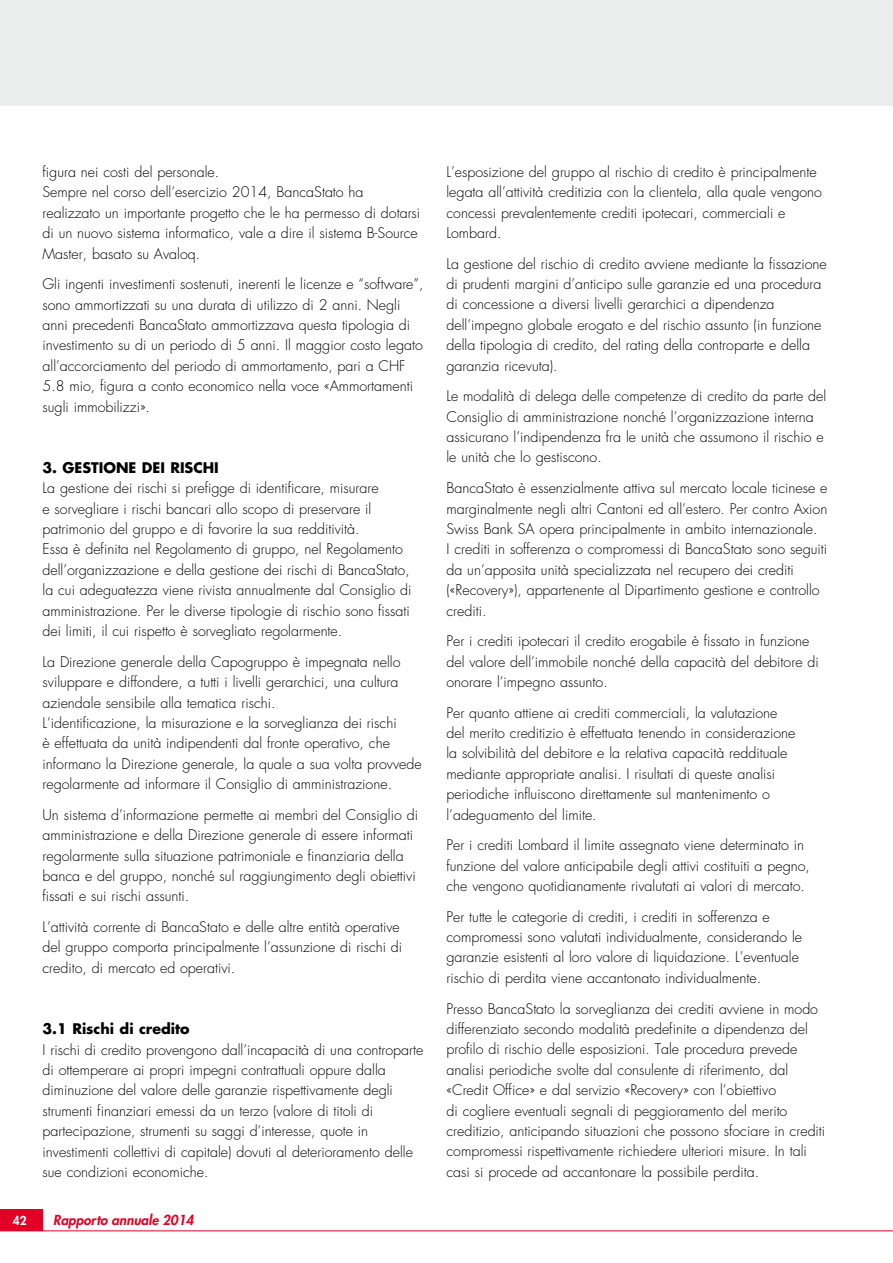
<style>
.page{position:relative;width:893px;height:1263px;background:#fff}
.page>*{position:absolute;margin:0;border:0;box-sizing:border-box;transform-origin:0 0}
.t1{font:300 14.25px/20.4px "Futura";color:#000}
.t2{font:700 14.25px "Futura";color:#000}
.t3{font:italic 800 13.5px "Futura";color:#e20026}
.t4{font:800 12px "Futura";color:#fff}
</style>
<div class="page">
<div style="left:0;top:0;width:893px;height:105px;background:#eceded"></div>
<hr style="left:0;top:1230px;width:893px;height:1px;background:#e20026">
<div style="left:0;top:1210px;width:43px;height:21px;background:#e20026"></div>
<p class="t1" style="left:43px;top:162px;width:379px">figura nei costi del personale.<br>Sempre nel corso dell’esercizio 2014, BancaStato ha realizzato un importante progetto che le ha permesso di dotarsi di un nuovo sistema informatico, vale a dire il sistema B-Source Master, basato su Avaloq.</p>
<p class="t1" style="left:43px;top:274px;width:383px">Gli ingenti investimenti sostenuti, inerenti le licenze e “software”, sono ammortizzati su una durata di utilizzo di 2 anni. Negli anni precedenti BancaStato ammortizzava questa tipologia di investimento su di un periodo di 5 anni. Il maggior costo legato all’accorciamento del periodo di ammortamento, pari a CHF 5.8 mio, figura a conto economico nella voce «Ammortamenti sugli immobilizzi».</p>
<p class="t2" style="left:43px;top:458px;width:178px">3. GESTIONE DEI RISCHI</p>
<p class="t1" style="left:43px;top:478px;width:371px">La gestione dei rischi si prefigge di identificare, misurare<br>e sorvegliare i rischi bancari allo scopo di preservare il patrimonio del gruppo e di favorire la sua redditività.<br>Essa è definita nel Regolamento di gruppo, nel Regolamento dell’organizzazione e della gestione dei rischi di BancaStato, la cui adeguatezza viene rivista annualmente dal Consiglio di amministrazione. Per le diverse tipologie di rischio sono fissati dei limiti, il cui rispetto è sorvegliato regolarmente.</p>
<p class="t1" style="left:43px;top:652px;width:381px">La Direzione generale della Capogruppo è impegnata nello sviluppare e diffondere, a tutti i livelli gerarchici, una cultura aziendale sensibile alla tematica rischi.<br>L’identificazione, la misurazione e la sorveglianza dei rischi<br>è effettuata da unità indipendenti dal fronte operativo, che informano la Direzione generale, la quale a sua volta provvede regolarmente ad informare il Consiglio di amministrazione.</p>
<p class="t1" style="left:43px;top:805px;width:377px">Un sistema d’informazione permette ai membri del Consiglio di amministrazione e della Direzione generale di essere informati regolarmente sulla situazione patrimoniale e finanziaria della banca e del gruppo, nonché sul raggiungimento degli obiettivi fissati e sui rischi assunti.</p>
<p class="t1" style="left:43px;top:917px;width:361px">L’attività corrente di BancaStato e delle altre entità operative del gruppo comporta principalmente l’assunzione di rischi di credito, di mercato ed operativi.</p>
<p class="t2" style="left:43px;top:1019px;width:149px">3.1 Rischi di credito</p>
<p class="t1" style="left:43px;top:1039px;width:382px">I rischi di credito provengono dall’incapacità di una controparte di ottemperare ai propri impegni contrattuali oppure dalla diminuzione del valore delle garanzie rispettivamente degli strumenti finanziari emessi da un terzo (valore di titoli di partecipazione, strumenti su saggi d’interesse, quote in investimenti collettivi di capitale) dovuti al deterioramento delle sue condizioni economiche.</p>
<p class="t4" style="left:13px;top:1213px;width:15px">42</p>
<p class="t3" style="left:53px;top:1212px;width:142px">Rapporto annuale 2014</p>
<p class="t1" style="left:446px;top:162px;width:377px">L’esposizione del gruppo al rischio di credito è principalmente legata all’attività creditizia con la clientela, alla quale vengono concessi prevalentemente crediti ipotecari, commerciali e Lombard.</p>
<p class="t1" style="left:446px;top:254px;width:382px">La gestione del rischio di credito avviene mediante la fissazione di prudenti margini d’anticipo sulle garanzie ed una procedura di concessione a diversi livelli gerarchici a dipendenza dell’impegno globale erogato e del rischio assunto (in funzione della tipologia di credito, del rating della controparte e della garanzia ricevuta).</p>
<p class="t1" style="left:446px;top:386px;width:381px">Le modalità di delega delle competenze di credito da parte del Consiglio di amministrazione nonché l’organizzazione interna assicurano l’indipendenza fra le unità che assumono il rischio e le unità che lo gestiscono.</p>
<p class="t1" style="left:446px;top:478px;width:382px">BancaStato è essenzialmente attiva sul mercato locale ticinese e marginalmente negli altri Cantoni ed all’estero. Per contro Axion Swiss Bank SA opera principalmente in ambito internazionale.<br>I crediti in sofferenza o compromessi di BancaStato sono seguiti da un’apposita unità specializzata nel recupero dei crediti («Recovery»), appartenente al Dipartimento gestione e controllo crediti.</p>
<p class="t1" style="left:446px;top:631px;width:374px">Per i crediti ipotecari il credito erogabile è fissato in funzione del valore dell’immobile nonché della capacità del debitore di onorare l’impegno assunto.</p>
<p class="t1" style="left:446px;top:703px;width:350px">Per quanto attiene ai crediti commerciali, la valutazione del merito creditizio è effettuata tenendo in considerazione la solvibilità del debitore e la relativa capacità reddituale mediante appropriate analisi. I risultati di queste analisi periodiche influiscono direttamente sul mantenimento o l’adeguamento del limite.</p>
<p class="t1" style="left:446px;top:835px;width:365px">Per i crediti Lombard il limite assegnato viene determinato in funzione del valore anticipabile degli attivi costituiti a pegno, che vengono quotidianamente rivalutati ai valori di mercato.</p>
<p class="t1" style="left:446px;top:907px;width:357px">Per tutte le categorie di crediti, i crediti in sofferenza e compromessi sono valutati individualmente, considerando le garanzie esistenti al loro valore di liquidazione. L’eventuale rischio di perdita viene accantonato individualmente.</p>
<p class="t1" style="left:446px;top:998px;width:380px">Presso BancaStato la sorveglianza dei crediti avviene in modo differenziato secondo modalità predefinite a dipendenza del profilo di rischio delle esposizioni. Tale procedura prevede analisi periodiche svolte dal consulente di riferimento, dal «Credit Office» e dal servizio «Recovery» con l’obiettivo<br>di cogliere eventuali segnali di peggioramento del merito creditizio, anticipando situazioni che possono sfociare in crediti compromessi rispettivamente richiedere ulteriori misure. In tali casi si procede ad accantonare la possibile perdita.</p>
</div>
